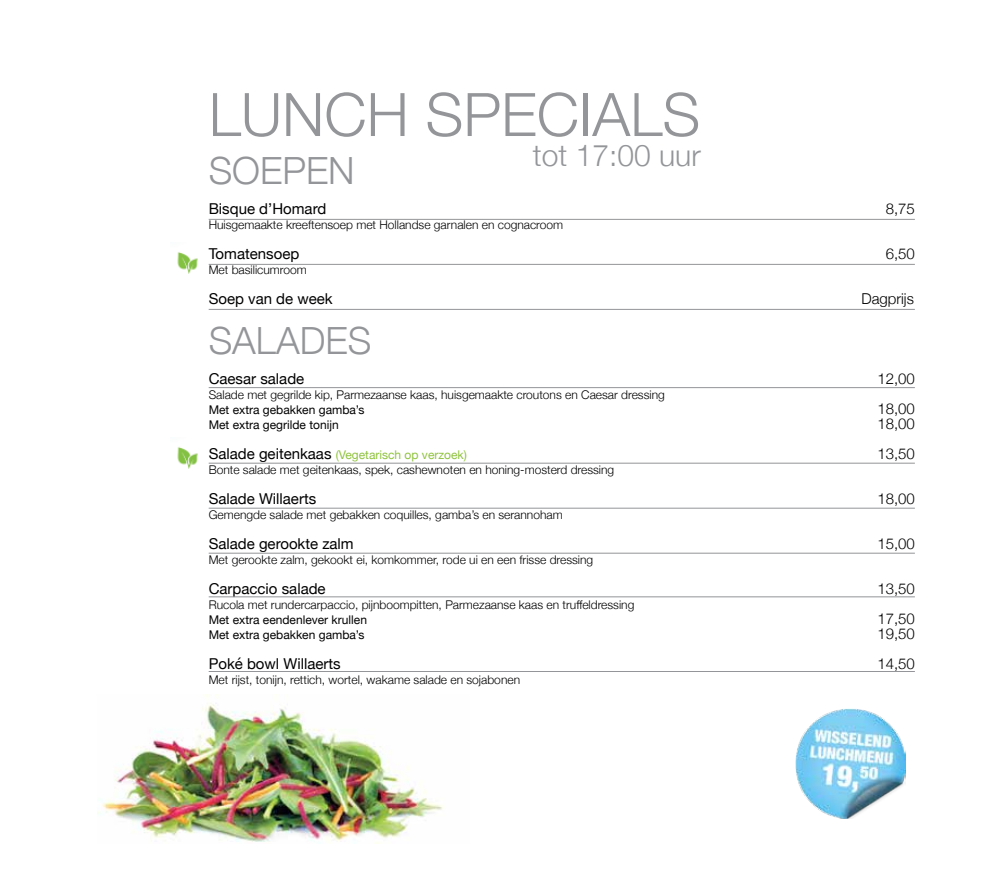
<style>
.page{position:relative;width:1004px;height:893px;background:#fff}
.page>*{position:absolute;margin:0;border:0;box-sizing:border-box;transform-origin:0 0}
.t1{font:300 60px "Helvetica Neue";color:#939598}
.t2{font:300 37.5px "Helvetica Neue";color:#939598}
.t3{font:300 30px "Helvetica Neue";color:#939598}
.t4{font:15px "Helvetica Neue";color:#000}
.t5{font:300 15px "Helvetica Neue";color:#000}
.t6{font:300 15px "Helvetica Neue";color:#020101}
.t7{font:300 12px "Helvetica Neue";color:#000}
.t8{font:12px "Helvetica Neue";color:#000}
.t9{font:12px "Helvetica Neue";color:#90c33e}
.s1{font-size:15px;color:#000}
</style>
<div class="page">
<img style="left:97px;top:695px;width:346px;height:148px">
<img style="left:795px;top:709px;width:110px;height:109px">
<hr style="left:209px;top:219px;width:705px;height:1px;background:#939598">
<hr style="left:209px;top:264px;width:705px;height:1px;background:#939598">
<hr style="left:209px;top:309px;width:705px;height:1px;background:#939598">
<hr style="left:209px;top:387px;width:705px;height:1px;background:#939598">
<hr style="left:209px;top:463px;width:705px;height:1px;background:#939598">
<hr style="left:209px;top:508px;width:705px;height:1px;background:#939598">
<hr style="left:209px;top:553px;width:705px;height:1px;background:#939598">
<hr style="left:209px;top:596px;width:705px;height:1px;background:#939598">
<img style="left:177px;top:252px;width:21px;height:21px">
<img style="left:177px;top:447px;width:21px;height:22px">
<hr style="left:209px;top:671px;width:705px;height:1px;background:#939598">
<h1 class="t1" style="left:209px;top:78px;width:493px">LUNCH SPECIALS</h1>
<h3 class="t3" style="left:533px;top:137px;width:169px">tot 17:00 uur</h3>
<h2 class="t2" style="left:209px;top:148px;width:147px">SOEPEN</h2>
<p class="t4" style="left:209px;top:200px;width:119px">Bisque d’Homard</p>
<p class="t5" style="left:885px;top:200px;width:31px">8,75</p>
<p class="t7" style="left:209px;top:218px;width:356px">Huisgemaakte kreeftensoep met Hollandse garnalen en cognacroom</p>
<p class="t4" style="left:209px;top:245px;width:92px">Tomatensoep</p>
<p class="t5" style="left:885px;top:245px;width:31px">6,50</p>
<p class="t7" style="left:209px;top:263px;width:100px">Met basilicumroom</p>
<p class="t4" style="left:209px;top:290px;width:125px">Soep van de week</p>
<p class="t5" style="left:861px;top:290px;width:54px">Dagprijs</p>
<h2 class="t2" style="left:209px;top:317px;width:164px">SALADES</h2>
<p class="t4" style="left:209px;top:369px;width:97px">Caesar salade</p>
<p class="t5" style="left:877px;top:369px;width:39px">12,00</p>
<p class="t7" style="left:209px;top:387px;width:457px">Salade met gegrilde kip, Parmezaanse kaas, huisgemaakte croutons en Caesar dressing</p>
<p class="t8" style="left:209px;top:402px;width:157px">Met extra gebakken gamba’s</p>
<p class="t5" style="left:877px;top:399px;width:39px">18,00</p>
<p class="t8" style="left:209px;top:417px;width:132px">Met extra gegrilde tonijn</p>
<p class="t5" style="left:877px;top:414px;width:39px">18,00</p>
<p class="t9" style="left:209px;top:447px;width:260px"><span class="s1">Salade geitenkaas</span> (Vegetarisch op verzoek)</p>
<p class="t5" style="left:877px;top:444px;width:39px">13,50</p>
<p class="t7" style="left:209px;top:462px;width:407px">Bonte salade met geitenkaas, spek, cashewnoten en honing-mosterd dressing</p>
<p class="t4" style="left:209px;top:489px;width:109px">Salade Willaerts</p>
<p class="t5" style="left:877px;top:489px;width:39px">18,00</p>
<p class="t7" style="left:209px;top:507px;width:355px">Gemengde salade met gebakken coquilles, gamba’s en serannoham</p>
<p class="t4" style="left:209px;top:534px;width:147px">Salade gerookte zalm</p>
<p class="t5" style="left:877px;top:534px;width:39px">15,00</p>
<p class="t7" style="left:209px;top:552px;width:386px">Met gerookte zalm, gekookt ei, komkommer, rode ui en een frisse dressing</p>
<p class="t4" style="left:209px;top:579px;width:118px">Carpaccio salade</p>
<p class="t6" style="left:877px;top:579px;width:39px">13,50</p>
<p class="t7" style="left:209px;top:597px;width:427px">Rucola met rundercarpaccio, pijnboompitten, Parmezaanse kaas en truffeldressing</p>
<p class="t8" style="left:209px;top:612px;width:160px">Met extra eendenlever krullen</p>
<p class="t5" style="left:877px;top:609px;width:39px">17,50</p>
<p class="t8" style="left:209px;top:627px;width:157px">Met extra gebakken gamba’s</p>
<p class="t5" style="left:877px;top:624px;width:39px">19,50</p>
<p class="t4" style="left:209px;top:654px;width:133px">Poké bowl Willaerts</p>
<p class="t5" style="left:877px;top:654px;width:39px">14,50</p>
<p class="t7" style="left:209px;top:672px;width:313px">Met rijst, tonijn, rettich, wortel, wakame salade en sojabonen</p>
</div>
